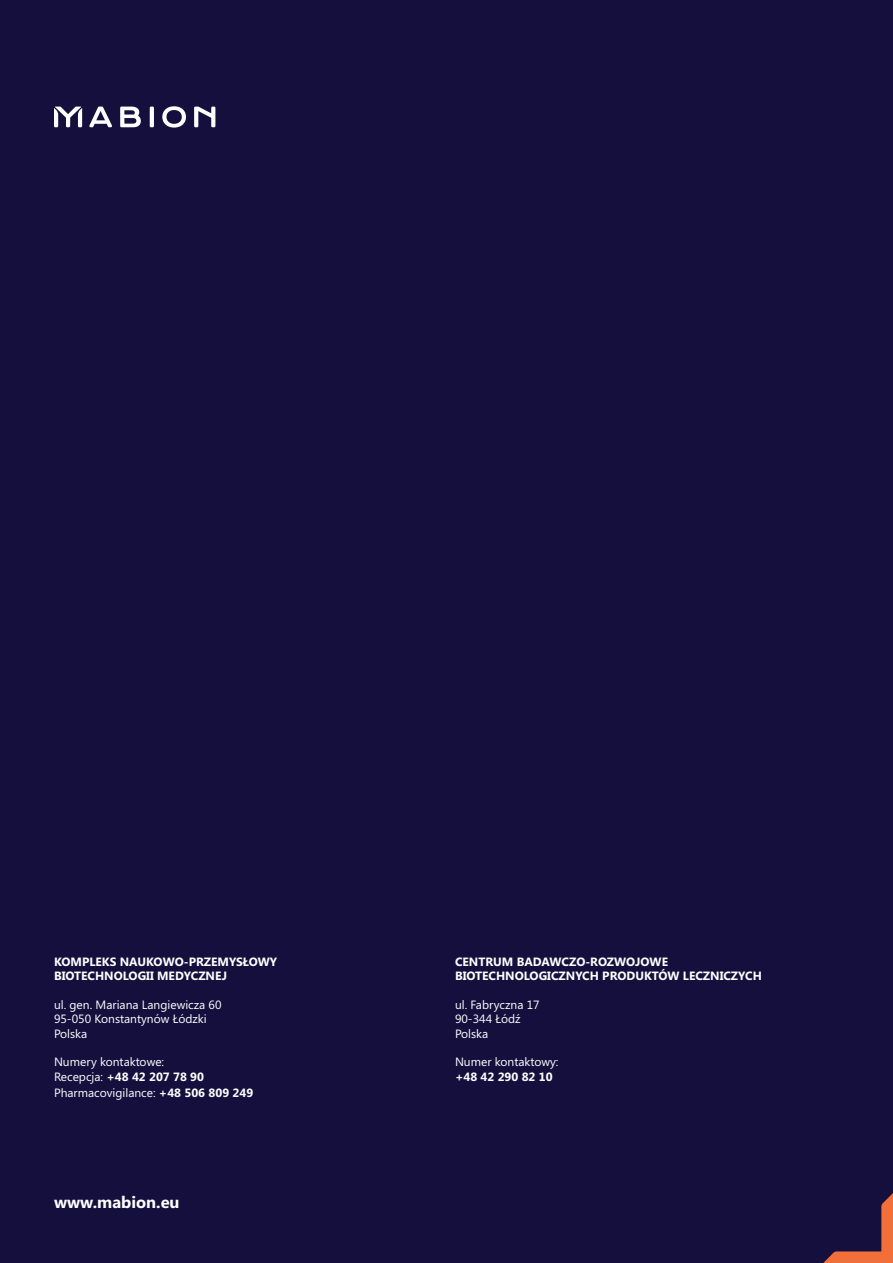
<style>
.page{position:relative;width:893px;height:1263px;background:#150f3e}
.page>*{position:absolute;margin:0;border:0;box-sizing:border-box;transform-origin:0 0}
.t1{font:700 16.5px "Segoe UI";color:#fff}
.t2{font:12px/14.4px "Segoe UI";color:#fff}
.t3{font:700 12px/14.4px "Segoe UI";color:#fff}
.s1{font-weight:700}
</style>
<div class="page">
<svg style="left:823px;top:1193px;width:70px;height:70px"></svg>
<svg style="left:54px;top:107px;width:28px;height:20px"></svg>
<svg style="left:89px;top:107px;width:23px;height:20px"></svg>
<svg style="left:120px;top:107px;width:21px;height:20px"></svg>
<hr style="left:150px;top:107px;width:4px;height:20px;background:#fff">
<svg style="left:162px;top:106px;width:24px;height:22px"></svg>
<svg style="left:194px;top:107px;width:21px;height:20px"></svg>
<p class="t3" style="left:54px;top:955px;width:225px">KOMPLEKS NAUKOWO-PRZEMYSŁOWY<br>BIOTECHNOLOGII MEDYCZNEJ</p>
<p class="t2" style="left:54px;top:998px;width:169px">ul. gen. Mariana Langiewicza 60<br>95-050 Konstantynów Łódzki<br>Polska</p>
<p class="t2" style="left:54px;top:1056px;width:152px">Numery kontaktowe:<br>Recepcja: <span class="s1">+48 42 207 78 90</span></p>
<p class="t2" style="left:54px;top:1087px;width:201px">Pharmacovigilance: <span class="s1">+48 506 809 249</span></p>
<h1 class="t1" style="left:54px;top:1196px;width:127px">www.mabion.eu</h1>
<p class="t3" style="left:455px;top:955px;width:308px">CENTRUM BADAWCZO-ROZWOJOWE<br>BIOTECHNOLOGICZNYCH PRODUKTÓW LECZNICZYCH</p>
<p class="t2" style="left:455px;top:998px;width:86px">ul. Fabryczna 17<br>90-344 Łódź<br>Polska</p>
<p class="t2" style="left:455px;top:1056px;width:105px">Numer kontaktowy:</p>
<p class="t3" style="left:455px;top:1070px;width:99px">+48 42 290 82 10</p>
</div>
